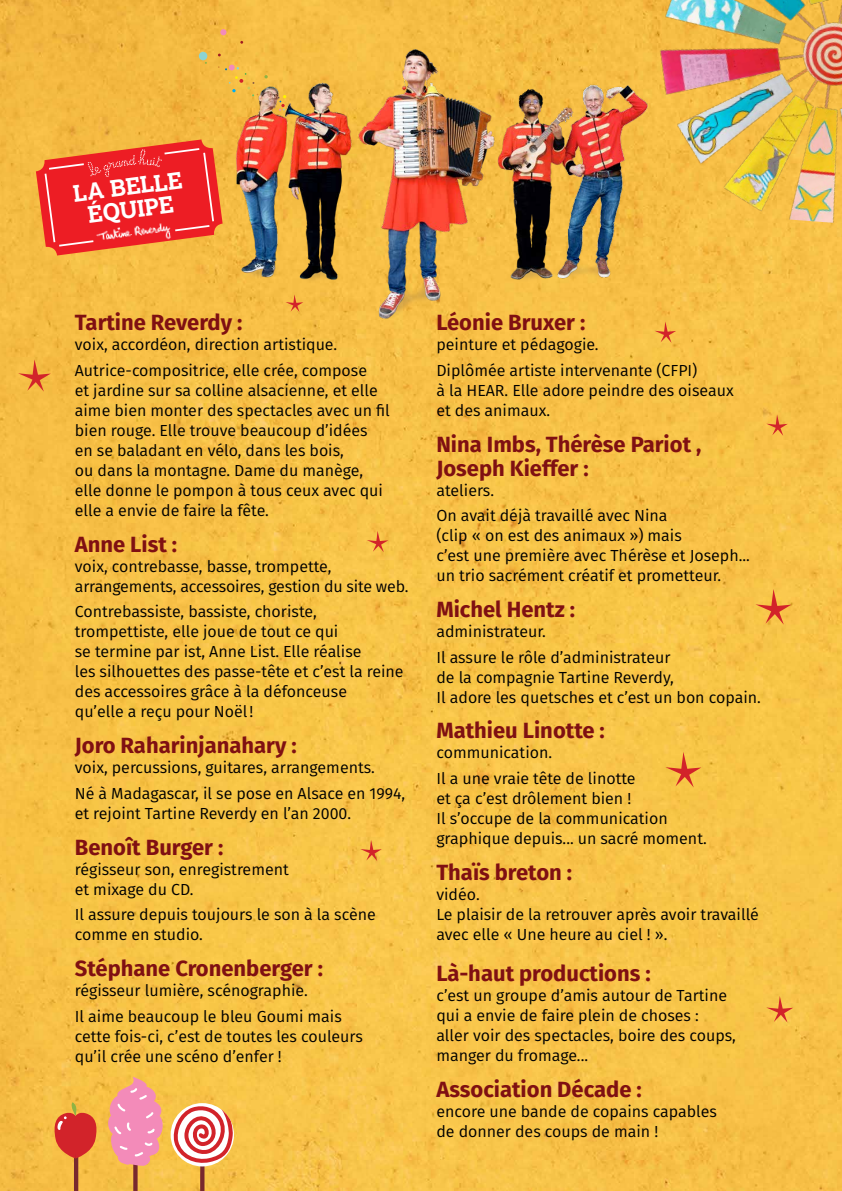
<style>
.page{position:relative;width:842px;height:1191px;background:#fff}
.page>*{position:absolute;margin:0;border:0;box-sizing:border-box;transform-origin:0 0}
.t1{font:700 23.6px/22.6px "Calvert";color:#fff;text-align:center}
.t2{font:700 22px/24px "Fira Sans";color:#7f1012}
.t3{font:16px/20px "Fira Sans";color:#000}
</style>
<div class="page">
<img style="left:0;top:0;width:842px;height:1191px">
<svg style="left:665px;top:751px;width:36px;height:36px"></svg>
<svg style="left:654px;top:321px;width:22px;height:22px"></svg>
<svg style="left:766px;top:414px;width:22px;height:22px"></svg>
<svg style="left:766px;top:996px;width:27px;height:26px"></svg>
<svg style="left:285px;top:294px;width:18px;height:18px"></svg>
<svg style="left:360px;top:839px;width:22px;height:22px"></svg>
<svg style="left:755px;top:589px;width:36px;height:35px"></svg>
<svg style="left:18px;top:359px;width:33px;height:33px"></svg>
<svg style="left:367px;top:531px;width:21px;height:21px"></svg>
<svg style="left:36px;top:139px;width:187px;height:116px;background:#ef4932"></svg>
<img style="left:95px;top:219px;width:78px;height:31px">
<img style="left:227px;top:74px;width:127px;height:216px">
<img style="left:497px;top:74px;width:157px;height:216px">
<img style="left:356px;top:40px;width:141px;height:288px">
<svg style="left:264px;top:75px;width:4px;height:3px"></svg>
<div style="left:199px;top:52px;width:8px;height:8px;background:#8dd3d1;border-radius:50%"></div>
<div style="left:220px;top:29px;width:7px;height:6px;background:#f38bb9;border-radius:50%"></div>
<svg style="left:279px;top:95px;width:7px;height:16px"></svg>
<svg style="left:218px;top:54px;width:40px;height:42px;background:#f1bb47"></svg>
<img style="left:637px;top:0;width:205px;height:223px">
<svg style="left:173px;top:1103px;width:61px;height:88px"></svg>
<svg style="left:107px;top:1076px;width:58px;height:115px;background:#f2a585"></svg>
<svg style="left:53px;top:1102px;width:45px;height:89px;background:#e3803b"></svg>
<h1 class="t1" style="left:72px;top:183px;width:111px;rotate:-8deg">LA BELLE<br>ÉQUIPE</h1>
<h2 class="t2" style="left:75px;top:309px;width:169px">Tartine Reverdy :</h2>
<p class="t3" style="left:75px;top:331px;width:294px;line-height:25.6px">voix, accordéon, direction artistique.<br>Autrice-compositrice, elle crée, compose</p>
<p class="t3" style="left:75px;top:380px;width:317px">et jardine sur sa colline alsacienne, et elle aime bien monter des spectacles avec un fil bien rouge. Elle trouve beaucoup d’idées<br>en se baladant en vélo, dans les bois,<br>ou dans la montagne. Dame du manège, elle donne le pompon à tous ceux avec qui elle a envie de faire la fête.</p>
<h2 class="t2" style="left:75px;top:530px;width:104px">Anne List :</h2>
<p class="t3" style="left:75px;top:556px;width:335px">voix, contrebasse, basse, trompette, arrangements, accessoires, gestion du site web.</p>
<p class="t3" style="left:75px;top:601px;width:330px">Contrebassiste, bassiste, choriste, trompettiste, elle joue de tout ce qui<br>se termine par ist, Anne List. Elle réalise<br>les silhouettes des passe-tête et c’est la reine des accessoires grâce à la défonceuse<br>qu’elle a reçu pour Noël!</p>
<h2 class="t2" style="left:75px;top:732px;width:223px">Joro Raharinjanahary :</h2>
<p class="t3" style="left:75px;top:754px;width:332px;line-height:25.6px">voix, percussions, guitares, arrangements.<br>Né à Madagascar, il se pose en Alsace en 1994,</p>
<p class="t3" style="left:75px;top:803px;width:278px">et rejoint Tartine Reverdy en l’an 2000.</p>
<h2 class="t2" style="left:75px;top:833px;width:150px">Benoît Burger :</h2>
<p class="t3" style="left:75px;top:858px;width:215px">régisseur son, enregistrement et mixage du CD.</p>
<p class="t3" style="left:75px;top:904px;width:302px">Il assure depuis toujours le son à la scène comme en studio.</p>
<h2 class="t2" style="left:75px;top:954px;width:250px">Stéphane Cronenberger :</h2>
<p class="t3" style="left:75px;top:977px;width:269px;line-height:25.6px">régisseur lumière, scénographie.<br>Il aime beaucoup le bleu Goumi mais</p>
<p class="t3" style="left:75px;top:1025px;width:290px">cette fois-ci, c’est de toutes les couleurs qu’il crée une scéno d’enfer !</p>
<h2 class="t2" style="left:436px;top:309px;width:150px">Léonie Bruxer :</h2>
<p class="t3" style="left:436px;top:331px;width:263px;line-height:25.6px">peinture et pédagogie.<br>Diplômée artiste intervenante (CFPI)</p>
<p class="t3" style="left:436px;top:380px;width:299px">à la HEAR. Elle adore peindre des oiseaux et des animaux.</p>
<h2 class="t2" style="left:436px;top:430px;width:266px">Nina Imbs, Thérèse Pariot ,<br>Joseph Kieffer :</h2>
<p class="t3" style="left:436px;top:477px;width:233px;line-height:25.6px">ateliers.<br>On avait déjà travaillé avec Nina</p>
<p class="t3" style="left:436px;top:525px;width:315px">(clip « on est des animaux ») mais<br>c’est une première avec Thérèse et Joseph... un trio sacrément créatif et prometteur.</p>
<h2 class="t2" style="left:436px;top:596px;width:140px">Michel Hentz :</h2>
<p class="t3" style="left:436px;top:618px;width:236px;line-height:25.6px">administrateur.<br>Il assure le rôle d’administrateur</p>
<p class="t3" style="left:436px;top:667px;width:326px">de la compagnie Tartine Reverdy,<br>Il adore les quetsches et c’est un bon copain.</p>
<h2 class="t2" style="left:436px;top:717px;width:170px">Mathieu Linotte :</h2>
<p class="t3" style="left:436px;top:739px;width:201px;line-height:25.6px">communication.<br>Il a une vraie tête de linotte</p>
<p class="t3" style="left:436px;top:788px;width:272px">et ça c’est drôlement bien !<br>Il s’occupe de la communication graphique depuis... un sacré moment.</p>
<h2 class="t2" style="left:436px;top:858px;width:137px">Thaïs breton :</h2>
<p class="t3" style="left:436px;top:884px;width:324px">vidéo.<br>Le plaisir de la retrouver après avoir travaillé avec elle « Une heure au ciel ! ».</p>
<h2 class="t2" style="left:436px;top:960px;width:216px">Là-haut productions :</h2>
<p class="t3" style="left:436px;top:985px;width:301px">c’est un groupe d’amis autour de Tartine qui a envie de faire plein de choses :<br>aller voir des spectacles, boire des coups, manger du fromage...</p>
<h2 class="t2" style="left:436px;top:1075px;width:207px">Association Décade :</h2>
<p class="t3" style="left:436px;top:1101px;width:282px">encore une bande de copains capables de donner des coups de main !</p>
</div>
